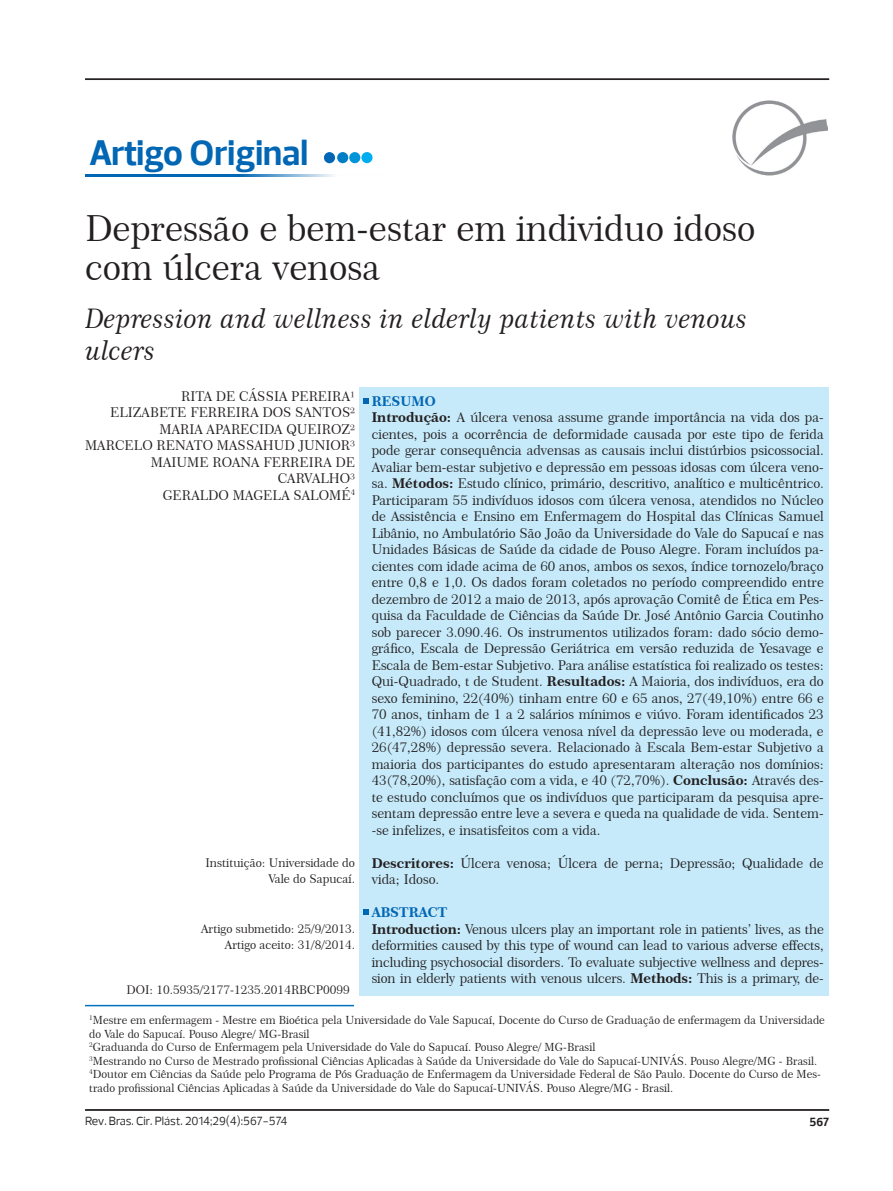
<style>
.page{position:relative;width:893px;height:1191px;background:#fff}
.page>*{position:absolute;margin:0;border:0;box-sizing:border-box;transform-origin:0 0}
.t1{font:36px/39px "Century 751 BT Roman No 2 B";color:#231f20}
.t2{font:700 36px "Prelo";color:#0166b3}
.t3{font:27px/32.4px "Century 751 BT No 2 Italic B";color:#231f20}
.t4{font:13.5px/16.5px "Century 751 BT Roman No 2 B";color:#231f20;text-align:justify}
.t5{font:13.5px "Century 751 BT Bold B";letter-spacing:-.01em;color:#0166b3}
.t6{font:12px/16.5px "Century 751 BT Roman No 2 B";color:#231f20;text-align:right}
.t7{font:12px "Prelo";color:#231f20}
.t8{font:700 12px "Prelo";color:#231f20}
.t9{font:11.25px/13.5px "Century 751 BT Roman No 2 B";color:#231f20}
.s1{font-family:"Century 751 BT Bold B"}
</style>
<div class="page">
<hr style="left:85px;top:79px;width:744px;height:1px;background:#231f20">
<hr style="left:85px;top:1109px;width:744px;height:1px;background:#231f20">
<hr style="left:85px;top:1110px;width:744px;height:1px;background:#231f20">
<img style="left:732px;top:101px;width:96px;height:74px">
<div style="left:324px;top:152px;width:11px;height:11px;background:#0166b3;border-radius:50%"></div>
<div style="left:349px;top:152px;width:11px;height:11px;background:#0095d9;border-radius:50%"></div>
<div style="left:337px;top:152px;width:11px;height:11px;background:#007ec5;border-radius:50%"></div>
<div style="left:361px;top:152px;width:12px;height:11px;background:#00aeef;border-radius:50%"></div>
<hr style="left:85px;top:174px;width:303px;height:3px;background:#0166b3">
<hr style="left:85px;top:1004px;width:269px;height:2px;background:#0072bc">
<div style="left:360px;top:387px;width:469px;height:608px;background:#c6eafa"></div>
<svg style="left:363px;top:398px;width:6px;height:6px"></svg>
<svg style="left:363px;top:909px;width:6px;height:6px"></svg>
<p class="t2" style="left:89px;top:130px;width:220px">Artigo Original</p>
<p class="t1" style="left:85px;top:209px;width:672px">Depressão e bem-estar em individuo idoso com úlcera venosa</p>
<p class="t3" style="left:85px;top:302px;width:664px">Depression and wellness in elderly patients with venous ulcers</p>
<p class="t4" style="left:181px;top:387px;width:176px">RITA DE CÁSSIA PEREIRA¹</p>
<p class="t4" style="left:110px;top:404px;width:246px">ELIZABETE FERREIRA DOS SANTOS²</p>
<p class="t4" style="left:159px;top:420px;width:197px">MARIA APARECIDA QUEIROZ²</p>
<p class="t4" style="left:85px;top:437px;width:272px">MARCELO RENATO MASSAHUD JUNIOR³</p>
<p class="t4" style="left:151px;top:453px;width:206px">MAIUME ROANA FERREIRA DE</p>
<p class="t4" style="left:278px;top:470px;width:79px">CARVALHO³</p>
<p class="t4" style="left:163px;top:486px;width:194px">GERALDO MAGELA SALOMÉ<sup>4</sup></p>
<p class="t6" style="left:205px;top:854px;width:151px">Instituição: Universidade do<br>Vale do Sapucaí.</p>
<p class="t6" style="left:201px;top:920px;width:156px">Artigo submetido: 25/9/2013.</p>
<p class="t6" style="left:225px;top:936px;width:132px">Artigo aceito: 31/8/2014.</p>
<p class="t6" style="left:127px;top:981px;width:225px">DOI: 10.5935/2177-1235.2014RBCP0099</p>
<p class="t5" style="left:372px;top:393px;width:65px">RESUMO</p>
<p class="t4" style="left:372px;top:409px;width:454px"><span class="s1">Introdução:</span> A úlcera venosa assume grande importância na vida dos pa&shy;cientes, pois a ocorrência de deformidade causada por este tipo de ferida pode gerar consequência advensas as causais inclui distúrbios psicossocial.<br>Avaliar bem-estar subjetivo e depressão em pessoas idosas com úlcera veno&shy;sa. <span class="s1">Métodos:</span> Estudo clínico, primário, descritivo, analítico e multicêntrico.<br>Participaram 55 indivíduos idosos com úlcera venosa, atendidos no Núcleo de Assistência e Ensino em Enfermagem do Hospital das Clínicas Samuel Libânio, no Ambulatório São João da Universidade do Vale do Sapucaí e nas Unidades Básicas de Saúde da cidade de Pouso Alegre. Foram incluídos pa&shy;cientes com idade acima de 60 anos, ambos os sexos, índice tornozelo/braço entre 0,8 e 1,0. Os dados foram coletados no período compreendido entre dezembro de 2012 a maio de 2013, após aprovação Comitê de Ética em Pes&shy;quisa da Faculdade de Ciências da Saúde Dr. José Antônio Garcia Coutinho sob parecer 3.090.46. Os instrumentos utilizados foram: dado sócio demo&shy;gráfico, Escala de Depressão Geriátrica em versão reduzida de Yesavage e Escala de Bem-estar Subjetivo. Para análise estatística foi realizado os testes:<br>Qui-Quadrado, t de Student. <span class="s1">Resultados:</span> A Maioria, dos indivíduos, era do sexo feminino, 22(40%) tinham entre 60 e 65 anos, 27(49,10%) entre 66 e 70 anos, tinham de 1 a 2 salários mínimos e viúvo. Foram identificados 23 (41,82%) idosos com úlcera venosa nível da depressão leve ou moderada, e 26(47,28%) depressão severa. Relacionado à Escala Bem-estar Subjetivo a maioria dos participantes do estudo apresentaram alteração nos domínios:<br>43(78,20%), satisfação com a vida, e 40 (72,70%). <span class="s1">Conclusão:</span> Através des&shy;te estudo concluímos que os indivíduos que participaram da pesquisa apre&shy;sentam depressão entre leve a severa e queda na qualidade de vida. Sentem--se infelizes, e insatisfeitos com a vida.</p>
<p class="t4" style="left:372px;top:854px;width:454px"><span class="s1">Descritores:</span> Úlcera venosa; Úlcera de perna; Depressão; Qualidade de vida; Idoso.</p>
<p class="t5" style="left:372px;top:904px;width:77px">ABSTRACT</p>
<p class="t4" style="left:372px;top:920px;width:454px"><span class="s1">Introduction:</span> Venous ulcers play an important role in patients’ lives, as the deformities caused by this type of wound can lead to various adverse effects, including psychosocial disorders. To evaluate subjective wellness and depres&shy;sion in elderly patients with venous ulcers. <span class="s1">Methods:</span> This is a primary, de-</p>
<p class="t9" style="left:89px;top:1013px;width:737px"><sup>1</sup>Mestre em enfermagem - Mestre em Bioética pela Universidade do Vale Sapucaí, Docente do Curso de Graduação de enfermagem da Universidade do Vale do Sapucaí. Pouso Alegre/ MG-Brasil</p>
<p class="t9" style="left:89px;top:1040px;width:508px"><sup>2</sup>Graduanda do Curso de Enfermagem pela Universidade do Vale do Sapucaí. Pouso Alegre/ MG-Brasil</p>
<p class="t9" style="left:89px;top:1053px;width:729px"><sup>3</sup>Mestrando no Curso de Mestrado profissional Ciências Aplicadas à Saúde da Universidade do Vale do Sapucaí-UNIVÁS. Pouso Alegre/MG - Brasil.</p>
<p class="t9" style="left:89px;top:1067px;width:733px"><sup>4</sup>Doutor em Ciências da Saúde pelo Programa de Pós Graduação de Enfermagem da Universidade Federal de São Paulo. Docente do Curso de Mes&shy;trado profissional Ciências Aplicadas à Saúde da Universidade do Vale do Sapucaí-UNIVÁS. Pouso Alegre/MG - Brasil.</p>
<p class="t7" style="left:85px;top:1113px;width:204px">Rev. Bras. Cir. Plást. 2014;29(4):567-574</p>
<p class="t8" style="left:809px;top:1114px;width:21px">567</p>
</div>
